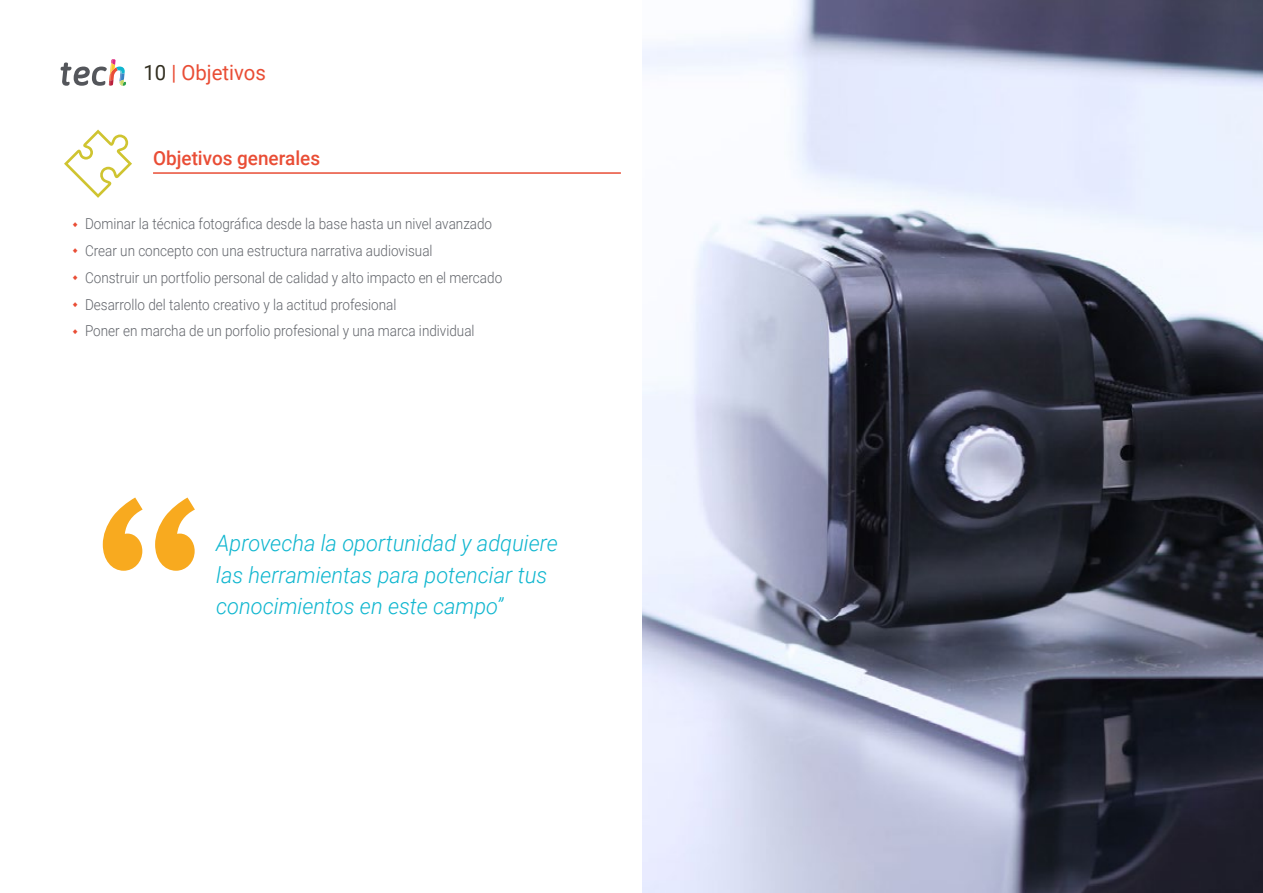
<style>
.page{position:relative;width:1263px;height:893px;background:#fff}
.page>*{position:absolute;margin:0;border:0;box-sizing:border-box;transform-origin:0 0}
.t1{font:italic 300 22.5px/31.5px "Roboto";color:#0fb6cf}
.t2{font:21px "Roboto";color:#e94d35}
.t3{font:500 19.5px "Roboto";color:#e94d35}
.t4{font:300 15px/26.7px "Roboto";color:#61646a;scale:.9 1}
.s1{color:#312e20}
</style>
<div class="page">
<hr style="left:153px;top:173px;width:468px;height:1px;background:#e94d35">
<svg style="left:64px;top:130px;width:68px;height:68px"></svg>
<svg style="left:61px;top:59px;width:65px;height:27px"></svg>
<img style="left:642px;top:0;width:621px;height:893px">
<svg style="left:103px;top:497px;width:92px;height:74px"></svg>
<h2 class="t2" style="left:144px;top:57px;width:124px"><span class="s1">10</span> | Objetivos</h2>
<h3 class="t3" style="left:153px;top:144px;width:169px">Objetivos generales</h3>
<p class="t4" style="left:85px;top:210px;width:465px">Dominar la técnica fotográfica desde la base hasta un nivel avanzado Crear un concepto con una estructura narrativa audiovisual<br>Construir un portfolio personal de calidad y alto impacto en el mercado Desarrollo del talento creativo y la actitud profesional<br>Poner en marcha de un porfolio profesional y una marca individual</p>
<h1 class="t1" style="left:216px;top:526px;width:343px">Aprovecha la oportunidad y adquiere las herramientas para potenciar tus conocimientos en este campo”</h1>
</div>
